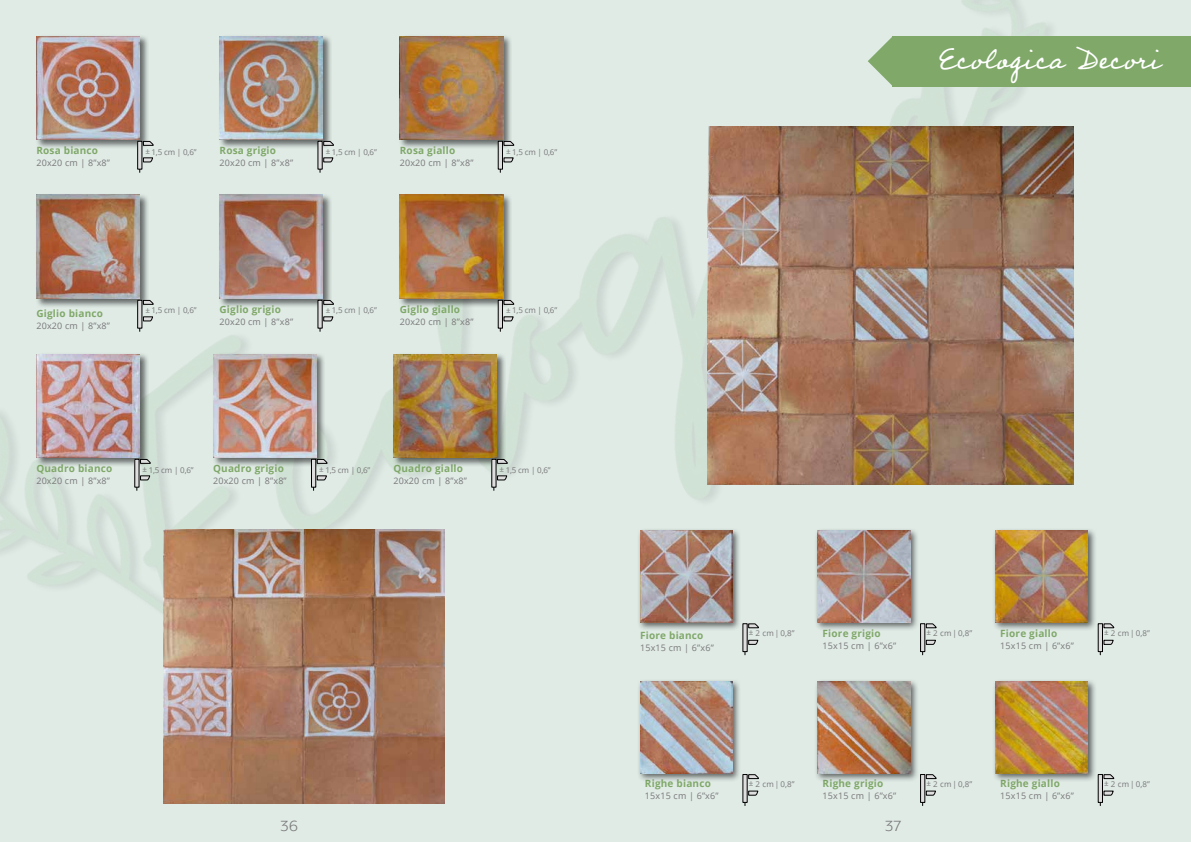
<style>
.page{position:relative;width:1191px;height:842px;background:#fff}
.page>*{position:absolute;margin:0;border:0;box-sizing:border-box;transform-origin:0 0}
.t1{font:34px "Professor";letter-spacing:.02em;color:#fff}
.t2{font:17px "Mr Eaves Mod OT";color:#797879;scale:1.1 1}
.t3{font:700 10px "Open Sans";letter-spacing:.02em;color:#80a869}
.t4{font:9px "Open Sans";letter-spacing:.02em;color:#797879}
.t5{font:8px "Open Sans";letter-spacing:-.02em;color:#797879}
</style>
<div class="page">
<img style="left:0;top:0;width:1191px;height:842px">
<div style="left:35px;top:35px;width:114px;height:114px;background:#000;opacity:.55"></div>
<img style="left:36px;top:36px;width:104px;height:103px">
<svg style="left:139px;top:158px;width:14px;height:14px"></svg>
<svg style="left:143px;top:141px;width:11px;height:5px"></svg>
<hr style="left:138px;top:141px;width:4px;height:28px;background:#dedede">
<div style="left:137px;top:141px;width:5px;height:28px;border:1px solid #000"></div>
<div style="left:218px;top:35px;width:114px;height:114px;background:#000;opacity:.55"></div>
<img style="left:220px;top:36px;width:103px;height:103px">
<svg style="left:320px;top:158px;width:13px;height:14px"></svg>
<svg style="left:323px;top:141px;width:12px;height:5px"></svg>
<div style="left:908px;top:36px;width:283px;height:50px;background:#80a869"></div>
<div style="left:893px;top:36px;width:19px;height:50px;background:#80a869"></div>
<svg style="left:867px;top:36px;width:26px;height:50px"></svg>
<div style="left:398px;top:35px;width:115px;height:114px;background:#000;opacity:.55"></div>
<img style="left:400px;top:36px;width:103px;height:103px">
<svg style="left:500px;top:158px;width:13px;height:14px"></svg>
<svg style="left:504px;top:141px;width:11px;height:5px"></svg>
<div style="left:35px;top:194px;width:114px;height:114px;background:#000;opacity:.55"></div>
<img style="left:36px;top:195px;width:104px;height:103px">
<svg style="left:139px;top:316px;width:14px;height:15px"></svg>
<svg style="left:143px;top:300px;width:11px;height:5px"></svg>
<hr style="left:138px;top:300px;width:4px;height:28px;background:#dedede">
<div style="left:137px;top:300px;width:5px;height:28px;border:1px solid #000"></div>
<div style="left:218px;top:194px;width:114px;height:114px;background:#000;opacity:.55"></div>
<img style="left:220px;top:195px;width:103px;height:103px">
<svg style="left:320px;top:316px;width:13px;height:15px"></svg>
<svg style="left:323px;top:300px;width:12px;height:5px"></svg>
<div style="left:398px;top:194px;width:115px;height:114px;background:#000;opacity:.55"></div>
<img style="left:400px;top:195px;width:103px;height:103px">
<svg style="left:500px;top:316px;width:13px;height:15px"></svg>
<svg style="left:504px;top:300px;width:11px;height:5px"></svg>
<div style="left:35px;top:353px;width:114px;height:114px;background:#000;opacity:.55"></div>
<img style="left:36px;top:354px;width:104px;height:103px">
<svg style="left:136px;top:475px;width:14px;height:15px"></svg>
<svg style="left:140px;top:459px;width:12px;height:5px"></svg>
<div style="left:212px;top:353px;width:114px;height:114px;background:#000;opacity:.55"></div>
<img style="left:213px;top:354px;width:103px;height:103px">
<svg style="left:313px;top:475px;width:14px;height:15px"></svg>
<svg style="left:317px;top:459px;width:11px;height:5px"></svg>
<div style="left:311px;top:459px;width:5px;height:28px;background:#dedede"></div>
<div style="left:311px;top:459px;width:5px;height:28px;border:1px solid #000"></div>
<div style="left:392px;top:353px;width:114px;height:114px;background:#000;opacity:.55"></div>
<img style="left:393px;top:354px;width:103px;height:103px">
<svg style="left:493px;top:475px;width:14px;height:15px"></svg>
<svg style="left:497px;top:459px;width:11px;height:5px"></svg>
<svg style="left:492px;top:459px;width:4px;height:28px"></svg>
<div style="left:637px;top:678px;width:104px;height:104px;background:#000;opacity:.6"></div>
<img style="left:640px;top:682px;width:92px;height:91px">
<svg style="left:744px;top:791px;width:14px;height:15px"></svg>
<svg style="left:748px;top:774px;width:11px;height:5px"></svg>
<svg style="left:743px;top:774px;width:4px;height:28px"></svg>
<div style="left:814px;top:678px;width:105px;height:104px;background:#000;opacity:.6"></div>
<img style="left:817px;top:682px;width:93px;height:91px">
<svg style="left:922px;top:791px;width:13px;height:15px"></svg>
<svg style="left:926px;top:774px;width:11px;height:5px"></svg>
<hr style="left:920px;top:774px;width:4px;height:28px;background:#dedede">
<div style="left:920px;top:774px;width:5px;height:28px;border:1px solid #000"></div>
<div style="left:992px;top:678px;width:105px;height:104px;background:#000;opacity:.6"></div>
<img style="left:995px;top:682px;width:92px;height:91px">
<svg style="left:1100px;top:791px;width:13px;height:15px"></svg>
<svg style="left:1103px;top:774px;width:12px;height:5px"></svg>
<div style="left:637px;top:528px;width:104px;height:103px;background:#000;opacity:.6"></div>
<img style="left:640px;top:531px;width:92px;height:91px">
<svg style="left:744px;top:640px;width:14px;height:15px"></svg>
<svg style="left:748px;top:623px;width:11px;height:5px"></svg>
<svg style="left:743px;top:624px;width:4px;height:28px"></svg>
<div style="left:814px;top:528px;width:105px;height:103px;background:#000;opacity:.6"></div>
<img style="left:817px;top:531px;width:93px;height:91px">
<svg style="left:922px;top:640px;width:13px;height:15px"></svg>
<svg style="left:926px;top:623px;width:11px;height:5px"></svg>
<hr style="left:920px;top:624px;width:4px;height:28px;background:#dedede">
<div style="left:920px;top:623px;width:5px;height:29px;border:1px solid #000"></div>
<div style="left:992px;top:528px;width:105px;height:103px;background:#000;opacity:.6"></div>
<img style="left:995px;top:531px;width:92px;height:91px">
<svg style="left:1100px;top:640px;width:13px;height:15px"></svg>
<svg style="left:1103px;top:623px;width:12px;height:5px"></svg>
<img style="left:164px;top:530px;width:280px;height:273px">
<img style="left:708px;top:126px;width:365px;height:359px">
<h1 class="t1" style="left:938px;top:36px;width:223px">Ecologica Decori</h1>
<p class="t3" style="left:36px;top:143px;width:63px">Rosa bianco</p>
<p class="t4" style="left:36px;top:156px;width:75px">20x20 cm | 8”x8”</p>
<p class="t5" style="left:145px;top:146px;width:53px">± 1,5 cm | 0,6”</p>
<p class="t3" style="left:219px;top:143px;width:58px">Rosa grigio</p>
<p class="t4" style="left:219px;top:156px;width:75px">20x20 cm | 8”x8”</p>
<p class="t5" style="left:326px;top:146px;width:53px">± 1,5 cm | 0,6”</p>
<p class="t3" style="left:400px;top:143px;width:57px">Rosa giallo</p>
<p class="t4" style="left:400px;top:156px;width:75px">20x20 cm | 8”x8”</p>
<p class="t5" style="left:506px;top:146px;width:53px">± 1,5 cm | 0,6”</p>
<p class="t3" style="left:36px;top:306px;width:68px">Giglio bianco</p>
<p class="t4" style="left:36px;top:319px;width:75px">20x20 cm | 8”x8”</p>
<p class="t5" style="left:145px;top:305px;width:53px">± 1,5 cm | 0,6”</p>
<p class="t3" style="left:219px;top:302px;width:63px">Giglio grigio</p>
<p class="t4" style="left:219px;top:315px;width:75px">20x20 cm | 8”x8”</p>
<p class="t5" style="left:326px;top:305px;width:53px">± 1,5 cm | 0,6”</p>
<p class="t3" style="left:400px;top:302px;width:62px">Giglio giallo</p>
<p class="t4" style="left:400px;top:315px;width:75px">20x20 cm | 8”x8”</p>
<p class="t5" style="left:506px;top:305px;width:53px">± 1,5 cm | 0,6”</p>
<p class="t3" style="left:36px;top:461px;width:77px">Quadro bianco</p>
<p class="t4" style="left:36px;top:474px;width:75px">20x20 cm | 8”x8”</p>
<p class="t5" style="left:143px;top:464px;width:53px">± 1,5 cm | 0,6”</p>
<p class="t3" style="left:213px;top:461px;width:72px">Quadro grigio</p>
<p class="t4" style="left:213px;top:474px;width:75px">20x20 cm | 8”x8”</p>
<p class="t5" style="left:319px;top:464px;width:53px">± 1,5 cm | 0,6”</p>
<p class="t3" style="left:393px;top:461px;width:71px">Quadro giallo</p>
<p class="t4" style="left:393px;top:474px;width:75px">20x20 cm | 8”x8”</p>
<p class="t5" style="left:499px;top:464px;width:53px">± 1,5 cm | 0,6”</p>
<p class="t3" style="left:640px;top:629px;width:65px">Fiore bianco</p>
<p class="t4" style="left:640px;top:642px;width:75px">15x15 cm | 6”x6”</p>
<p class="t5" style="left:749px;top:628px;width:47px">± 2 cm | 0,8”</p>
<p class="t3" style="left:822px;top:626px;width:60px">Fiore grigio</p>
<p class="t4" style="left:822px;top:639px;width:75px">15x15 cm | 6”x6”</p>
<p class="t5" style="left:926px;top:628px;width:47px">± 2 cm | 0,8”</p>
<p class="t3" style="left:1000px;top:626px;width:59px">Fiore giallo</p>
<p class="t4" style="left:1000px;top:639px;width:75px">15x15 cm | 6”x6”</p>
<p class="t5" style="left:1104px;top:628px;width:47px">± 2 cm | 0,8”</p>
<p class="t3" style="left:645px;top:777px;width:67px">Righe bianco</p>
<p class="t4" style="left:645px;top:790px;width:75px">15x15 cm | 6”x6”</p>
<p class="t5" style="left:749px;top:778px;width:47px">± 2 cm | 0,8”</p>
<p class="t3" style="left:822px;top:777px;width:62px">Righe grigio</p>
<p class="t4" style="left:822px;top:790px;width:75px">15x15 cm | 6”x6”</p>
<h2 class="t2" style="left:280px;top:816px;width:18px">36</h2>
<h2 class="t2" style="left:885px;top:816px;width:17px">37</h2>
<p class="t5" style="left:926px;top:778px;width:47px">± 2 cm | 0,8”</p>
<p class="t3" style="left:1000px;top:777px;width:61px">Righe giallo</p>
<p class="t4" style="left:1000px;top:790px;width:75px">15x15 cm | 6”x6”</p>
<p class="t5" style="left:1104px;top:778px;width:47px">± 2 cm | 0,8”</p>
</div>
